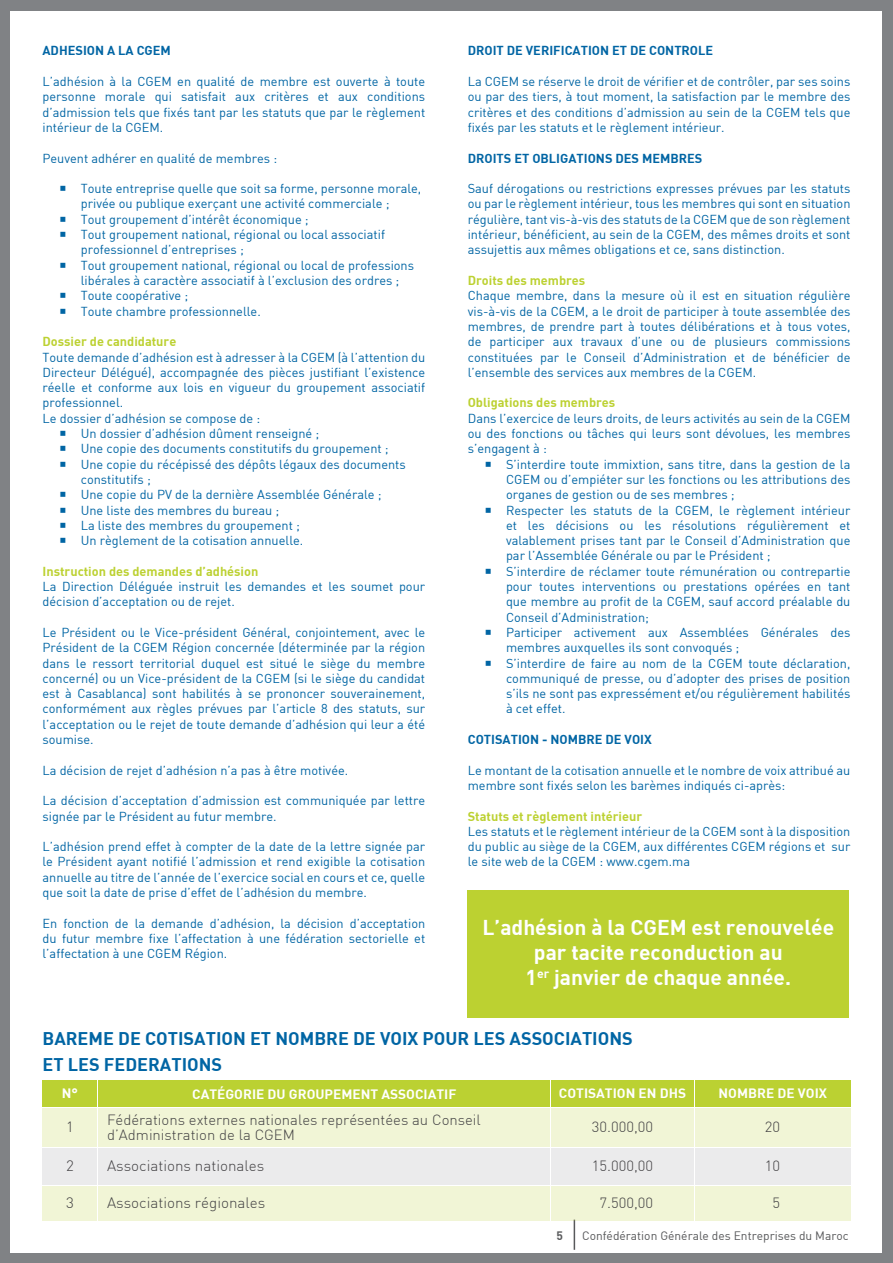
<style>
.page{position:relative;width:893px;height:1263px;background:#808285}
.page>*{position:absolute;margin:0;border:0;box-sizing:border-box;transform-origin:0 0}
.t1{font:21px/25.2px "DIN Bold";color:#fff;text-align:center}
.t2{font:18px/25.5px "DIN Bold";color:#0065a4}
.t3{font:300 14.85px "DIN";color:#414042}
.t4{font:300 14.55px/15.6px "DIN";color:#414042}
.t5{font:13.35px "DIN Bold";color:#fff}
.t6{font:12.75px/15.3px "DIN";color:#0065a4;text-align:justify}
.t7{font:12.75px "DIN Bold";color:#bcd131}
.t8{font:12.75px "DIN Bold";color:#0065a4}
.t9{font:12px "DIN";color:#58595b}
.t10{font:12px "DIN Bold";color:#58595b}
</style>
<div class="page">
<div style="left:11px;top:11px;width:871px;height:1241px;background:#fff"></div>
<hr style="left:574px;top:1219px;width:1px;height:31px;background:#58595b">
<div style="left:695px;top:1080px;width:155px;height:27px;background:#bbd132"></div>
<div style="left:695px;top:1108px;width:155px;height:39px;background:#f1f5d6"></div>
<div style="left:695px;top:1148px;width:155px;height:36px;background:#e6e7e8"></div>
<div style="left:695px;top:1186px;width:155px;height:34px;background:#f1f5d6"></div>
<div style="left:99px;top:1080px;width:451px;height:27px;background:#bbd132"></div>
<div style="left:99px;top:1108px;width:451px;height:39px;background:#f1f5d6"></div>
<div style="left:99px;top:1148px;width:451px;height:36px;background:#e6e7e8"></div>
<div style="left:99px;top:1186px;width:451px;height:34px;background:#f1f5d6"></div>
<div style="left:43px;top:1080px;width:54px;height:27px;background:#bbd132"></div>
<div style="left:43px;top:1108px;width:54px;height:39px;background:#f1f5d6"></div>
<div style="left:43px;top:1148px;width:54px;height:36px;background:#e6e7e8"></div>
<div style="left:43px;top:1186px;width:54px;height:34px;background:#f1f5d6"></div>
<div style="left:551px;top:1080px;width:143px;height:27px;background:#bbd132"></div>
<div style="left:551px;top:1108px;width:143px;height:39px;background:#f1f5d6"></div>
<div style="left:551px;top:1148px;width:143px;height:36px;background:#e6e7e8"></div>
<div style="left:551px;top:1186px;width:143px;height:34px;background:#f1f5d6"></div>
<div style="left:468px;top:890px;width:381px;height:127px;background:#bcd131"></div>
<p class="t8" style="left:43px;top:43px;width:130px">ADHESION A LA CGEM</p>
<p class="t6" style="left:43px;top:74px;width:384px">L’adhésion à la CGEM en qualité de membre est ouverte à toute personne morale qui satisfait aux critères et aux conditions d’admission tels que fixés tant par les statuts que par le règlement intérieur de la CGEM.</p>
<p class="t6" style="left:43px;top:150px;width:236px">Peuvent adhérer en qualité de membres :</p>
<p class="t6" style="left:81px;top:181px;width:342px;text-align:left">Toute entreprise quelle que soit sa forme, personne morale, privée ou publique exerçant une activité commerciale ;<br>Tout groupement d’intérêt économique ;<br>Tout groupement national, régional ou local associatif professionnel d’entreprises ;<br>Tout groupement national, régional ou local de professions libérales à caractère associatif à l’exclusion des ordres ; Toute coopérative ;<br>Toute chambre professionnelle.</p>
<p class="t7" style="left:43px;top:333px;width:135px">Dossier de candidature</p>
<p class="t6" style="left:43px;top:349px;width:384px">Toute demande d’adhésion est à adresser à la CGEM (à l’attention du</p>
<p class="t6" style="left:43px;top:364px;width:384px">Directeur Délégué), accompagnée des pièces justifiant l’existence</p>
<p class="t6" style="left:43px;top:380px;width:384px">réelle et conforme aux lois en vigueur du groupement associatif</p>
<p class="t6" style="left:43px;top:395px;width:82px">professionnel.</p>
<p class="t6" style="left:43px;top:410px;width:219px">Le dossier d’adhésion se compose de :</p>
<p class="t6" style="left:81px;top:425px;width:240px">Un dossier d’adhésion dûment renseigné ;</p>
<p class="t6" style="left:81px;top:441px;width:309px">Une copie des documents constitutifs du groupement ;</p>
<p class="t6" style="left:81px;top:456px;width:327px">Une copie du récépissé des dépôts légaux des documents</p>
<p class="t6" style="left:81px;top:471px;width:72px">constitutifs ;</p>
<p class="t6" style="left:81px;top:487px;width:302px">Une copie du PV de la dernière Assemblée Générale ;</p>
<p class="t6" style="left:81px;top:502px;width:200px">Une liste des membres du bureau ;</p>
<p class="t6" style="left:81px;top:517px;width:221px">La liste des membres du groupement ;</p>
<p class="t6" style="left:81px;top:533px;width:224px">Un règlement de la cotisation annuelle.</p>
<p class="t7" style="left:43px;top:563px;width:217px">Instruction des demandes d’adhésion</p>
<p class="t6" style="left:43px;top:578px;width:384px">La Direction Déléguée instruit les demandes et les soumet pour décision d’acceptation ou de rejet.</p>
<p class="t6" style="left:43px;top:624px;width:384px">Le Président ou le Vice-président Général, conjointement, avec le Président de la CGEM Région concernée (déterminée par la région dans le ressort territorial duquel est situé le siège du membre concerné) ou un Vice-président de la CGEM (si le siège du candidat est à Casablanca) sont habilités à se prononcer souverainement, conformément aux règles prévues par l’article 8 des statuts, sur l’acceptation ou le rejet de toute demande d’adhésion qui leur a été soumise.</p>
<p class="t6" style="left:43px;top:762px;width:307px">La décision de rejet d’adhésion n’a pas à être motivée.</p>
<p class="t6" style="left:43px;top:793px;width:384px">La décision d’acceptation d’admission est communiquée par lettre signée par le Président au futur membre.</p>
<p class="t6" style="left:43px;top:839px;width:384px">L’adhésion prend effet à compter de la date de la lettre signée par le Président ayant notifié l’admission et rend exigible la cotisation annuelle au titre de l’année de l’exercice social en cours et ce, quelle que soit la date de prise d’effet de l’adhésion du membre.</p>
<p class="t6" style="left:43px;top:915px;width:384px">En fonction de la demande d’adhésion, la décision d’acceptation du futur membre fixe l’affectation à une fédération sectorielle et l’affectation à une CGEM Région.</p>
<p class="t8" style="left:468px;top:43px;width:247px">DROIT DE VERIFICATION ET DE CONTROLE</p>
<p class="t6" style="left:468px;top:74px;width:384px">La CGEM se réserve le droit de vérifier et de contrôler, par ses soins ou par des tiers, à tout moment, la satisfaction par le membre des critères et des conditions d’admission au sein de la CGEM tels que fixés par les statuts et le règlement intérieur.</p>
<p class="t8" style="left:468px;top:150px;width:236px">DROITS ET OBLIGATIONS DES MEMBRES</p>
<p class="t6" style="left:468px;top:181px;width:384px">Sauf dérogations ou restrictions expresses prévues par les statuts ou par le règlement intérieur, tous les membres qui sont en situation régulière, tant vis-à-vis des statuts de la CGEM que de son règlement intérieur, bénéficient, au sein de la CGEM, des mêmes droits et sont assujettis aux mêmes obligations et ce, sans distinction.</p>
<p class="t7" style="left:468px;top:272px;width:119px">Droits des membres</p>
<p class="t6" style="left:468px;top:288px;width:384px">Chaque membre, dans la mesure où il est en situation régulière vis-à-vis de la CGEM, a le droit de participer à toute assemblée des membres, de prendre part à toutes délibérations et à tous votes, de participer aux travaux d’une ou de plusieurs commissions constituées par le Conseil d’Administration et de bénéficier de l’ensemble des services aux membres de la CGEM.</p>
<p class="t7" style="left:468px;top:394px;width:149px">Obligations des membres</p>
<p class="t6" style="left:468px;top:410px;width:384px">Dans l’exercice de leurs droits, de leurs activités au sein de la CGEM ou des fonctions ou tâches qui leurs sont dévolues, les membres s’engagent à :</p>
<p class="t6" style="left:506px;top:456px;width:346px;text-align:left">S’interdire toute immixtion, sans titre, dans la gestion de la CGEM ou d’empiéter sur les fonctions ou les attributions des organes de gestion ou de ses membres ;<br>Respecter les statuts de la CGEM, le règlement intérieur et les décisions ou les résolutions régulièrement et valablement prises tant par le Conseil d’Administration que par l’Assemblée Générale ou par le Président ;<br>S’interdire de réclamer toute rémunération ou contrepartie pour toutes interventions ou prestations opérées en tant que membre au profit de la CGEM, sauf accord préalable du Conseil d’Administration;<br>Participer activement aux Assemblées Générales des membres auxquelles ils sont convoqués ;<br>S’interdire de faire au nom de la CGEM toute déclaration, communiqué de presse, ou d’adopter des prises de position s’ils ne sont pas expressément et/ou régulièrement habilités à cet effet.</p>
<p class="t8" style="left:468px;top:731px;width:186px">COTISATION - NOMBRE DE VOIX</p>
<p class="t6" style="left:468px;top:762px;width:384px">Le montant de la cotisation annuelle et le nombre de voix attribué au membre sont fixés selon les barèmes indiqués ci-après:</p>
<p class="t7" style="left:468px;top:808px;width:176px">Statuts et règlement intérieur</p>
<p class="t6" style="left:468px;top:823px;width:384px">Les statuts et le règlement intérieur de la CGEM sont à la disposition du public au siège de la CGEM, aux différentes CGEM régions et sur le site web de la CGEM : www.cgem.ma</p>
<h1 class="t1" style="left:482px;top:914px;width:353px">L’adhésion à la CGEM est renouvelée par tacite reconduction au<br>1<sup>er</sup> janvier de chaque année.</h1>
<h2 class="t2" style="left:43px;top:1025px;width:592px">BAREME DE COTISATION ET NOMBRE DE VOIX POUR LES ASSOCIATIONS<br>ET LES FEDERATIONS</h2>
<p class="t5" style="left:62px;top:1084px;width:18px">N°</p>
<p class="t5" style="left:192px;top:1085px;width:266px">CATÉGORIE DU GROUPEMENT ASSOCIATIF</p>
<p class="t5" style="left:719px;top:1084px;width:110px">NOMBRE DE VOIX</p>
<p class="t4" style="left:107px;top:1111px;width:375px">Fédérations externes nationales représentées au Conseil d’Administration de la CGEM</p>
<p class="t3" style="left:107px;top:1156px;width:159px">Associations nationales</p>
<p class="t3" style="left:107px;top:1193px;width:160px">Associations régionales</p>
<p class="t5" style="left:559px;top:1084px;width:129px">COTISATION EN DHS</p>
<p class="t4" style="left:592px;top:1119px;width:63px">30.000,00</p>
<p class="t4" style="left:765px;top:1119px;width:17px">20</p>
<p class="t4" style="left:592px;top:1157px;width:63px">15.000,00</p>
<p class="t4" style="left:765px;top:1157px;width:17px">10</p>
<p class="t4" style="left:600px;top:1194px;width:55px">7.500,00</p>
<p class="t4" style="left:773px;top:1194px;width:9px">5</p>
<p class="t4" style="left:66px;top:1119px;width:9px">1</p>
<p class="t3" style="left:66px;top:1156px;width:9px">2</p>
<p class="t3" style="left:66px;top:1193px;width:9px">3</p>
<p class="t10" style="left:556px;top:1227px;width:8px">5</p>
<p class="t9" style="left:582px;top:1228px;width:268px">Confédération Générale des Entreprises du Maroc</p>
</div>
